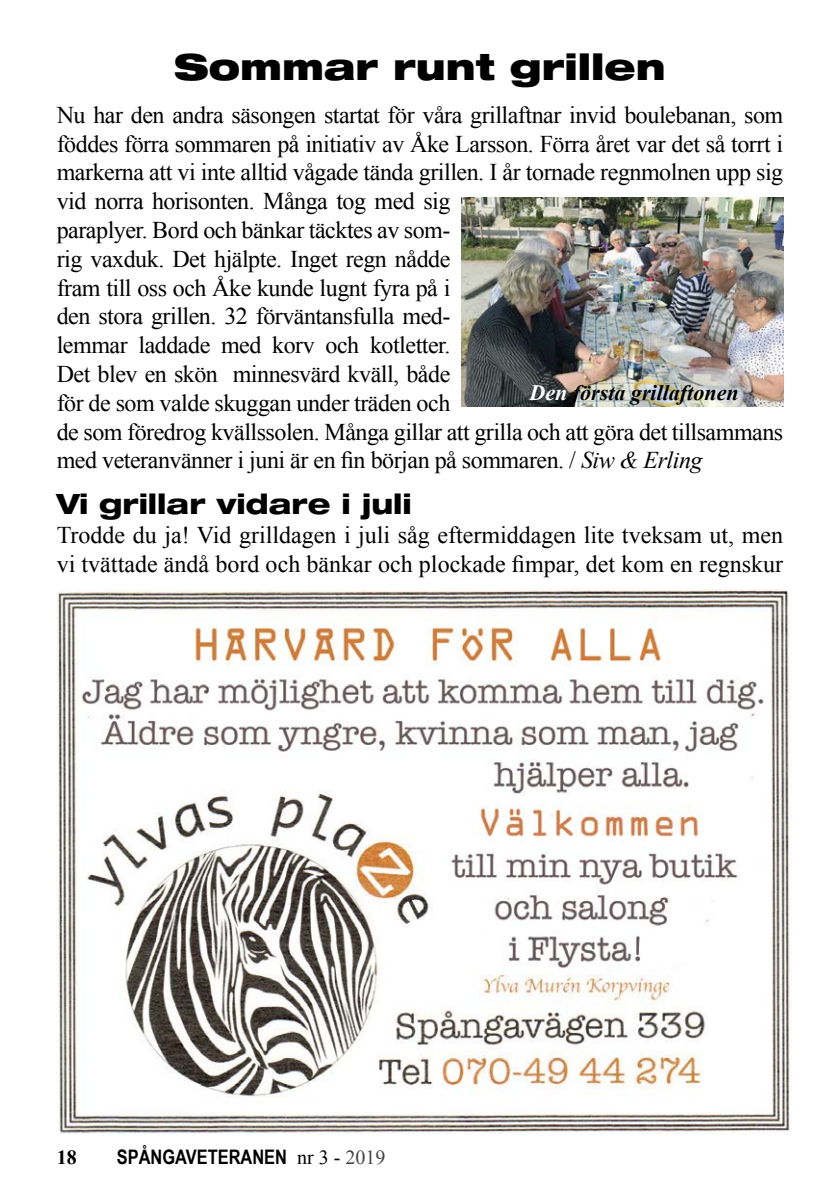
<style>
.page{position:relative;width:840px;height:1191px;background:#fff}
.page>*{position:absolute;margin:0;border:0;box-sizing:border-box;transform-origin:0 0}
.t1{font:900 expanded 36px "Helvetica Neue LT Pro";color:#000}
.t2{font:800 expanded 28px "Helvetica Neue LT Pro";color:#000}
.t3{font:24px/28.8px "Times New Roman";letter-spacing:-.02em;color:#000}
.t4{font:24px/28.8px "Times New Roman";color:#000}
.t5{font:italic 700 22px "Times New Roman";color:#000}
.t6{font:700 20px "Arial Narrow";color:#000}
.t7{font:700 20px "Times New Roman";color:#000}
.s1{font-style:italic}
.s2{color:#fff}
.s3{font-family:"Times New Roman";font-weight:400}
.s4{font-family:"Times New Roman";font-weight:400;color:#444}
</style>
<div class="page">
<img style="left:57px;top:590px;width:733px;height:544px">
<img style="left:461px;top:198px;width:321px;height:209px">
<h1 class="t1" style="left:174px;top:43px;width:493px">Sommar runt grillen</h1>
<p class="t3" style="left:57px;top:100px;width:727px">Nu har den andra säsongen startat för våra grillaftnar invid boulebanan, som föddes förra sommaren på initiativ av Åke Larsson. Förra året var det så torrt i markerna att vi inte alltid vågade tända grillen. I år tornade regnmolnen upp sig vid norra horisonten. Många tog med sig<br>paraplyer. Bord och bänkar täcktes av som-<br>rig vaxduk. Det hjälpte. Inget regn nådde<br>fram till oss och Åke kunde lugnt fyra på i<br>den stora grillen. 32 förväntansfulla med-<br>lemmar laddade med korv och kotletter.<br>Det blev en skön minnesvärd kväll, både<br>för de som valde skuggan under träden och<br>de som föredrog kvällssolen. Många gillar att grilla och att göra det tillsammans med veteranvänner i juni är en fin början på sommaren. / <span class="s1">Siw &amp; Erling</span></p>
<p class="t2" style="left:57px;top:486px;width:356px">Vi grillar vidare i juli</p>
<p class="t4" style="left:57px;top:520px;width:727px">Trodde du ja! Vid grilldagen i juli såg eftermiddagen lite tveksam ut, men vi tvättade ändå bord och bänkar och plockade fimpar, det kom en regnskur</p>
<p class="t5" style="left:529px;top:377px;width:211px"><span class="s2">Den</span> första grillaftonen</p>
<p class="t7" style="left:57px;top:1143px;width:21px">18</p>
<p class="t6" style="left:117px;top:1145px;width:270px">SPÅNGAVETERANEN <span class="s3">nr 3 -</span> <span class="s4">2019</span></p>
</div>
